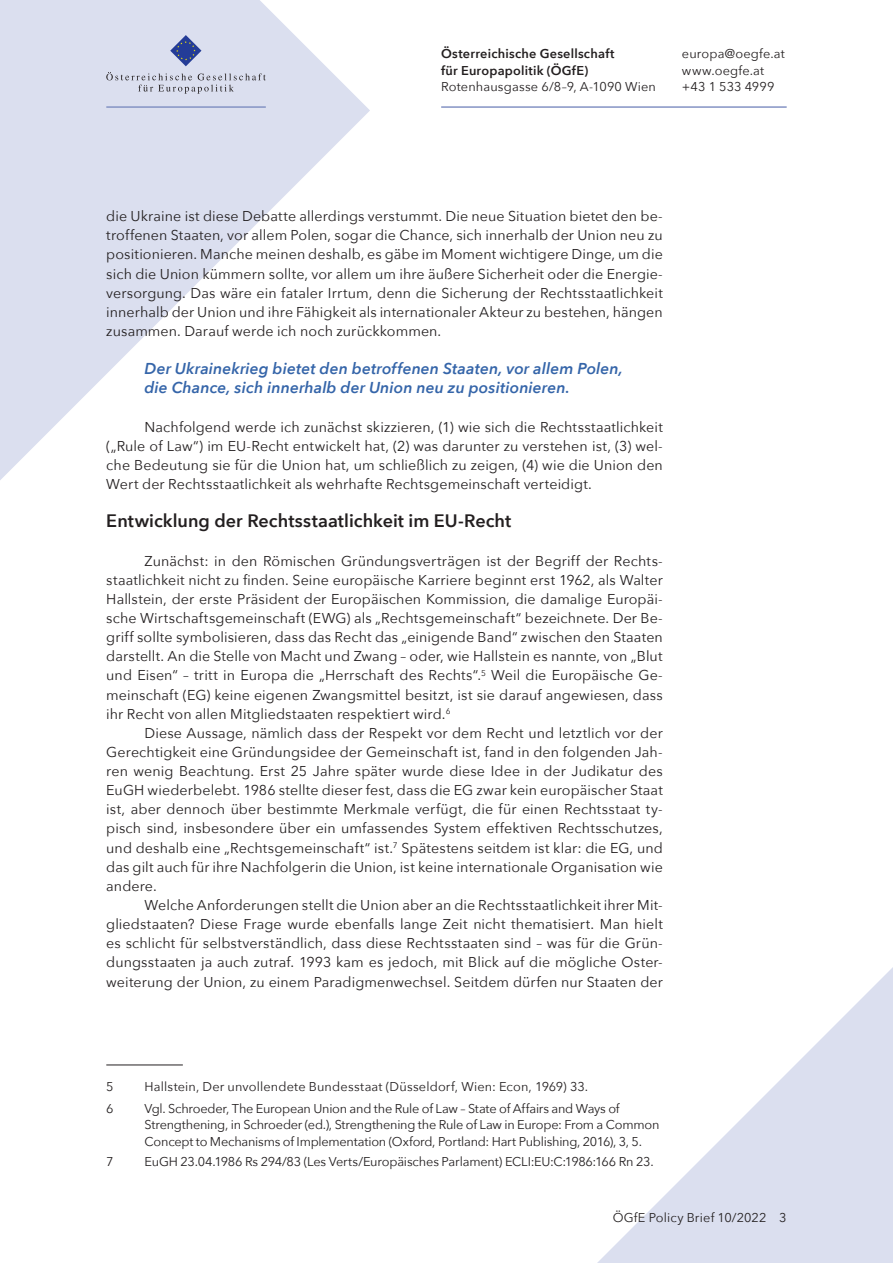
<style>
.page{position:relative;width:893px;height:1263px;background:#fff}
.page>*{position:absolute;margin:0;border:0;box-sizing:border-box;transform-origin:0 0}
.Überschrift_3{font:600 18px "Avenir Next";letter-spacing:.005em;color:#231f20}
.Zitat{font:italic 600 15.75px/19.2px "Avenir Next";letter-spacing:.005em;color:#3565a9}
.p_einzug{font:14.25px/19.2px "Avenir Next";letter-spacing:.005em;color:#231f20;text-align:justify}
.Fußnoten{font:12.75px/16.5px "Avenir Next";letter-spacing:-.015em;color:#231f20}
.Fußnoten-2{font:12.75px "Avenir Next";letter-spacing:.01em;color:#231f20}
.p{font:12.75px "Avenir Next";letter-spacing:.015em;color:#231f20}
.p-2{font:600 12.75px/16.5px "Avenir Next";letter-spacing:.02em;color:#231f20}
</style>
<div class="page">
<svg style="left:0;top:0;width:370px;height:480px;fill:#dbdfef"></svg>
<svg style="left:597px;top:967px;width:296px;height:296px"></svg>
<svg style="left:170px;top:35px;width:31px;height:31px"></svg>
<svg style="left:106px;top:72px;width:160px;height:22px;background:#c9cddb"></svg>
<hr style="left:441px;top:106px;width:346px;height:2px;background:#8493c4">
<hr style="left:106px;top:106px;width:160px;height:2px;background:#8493c4">
<hr style="left:106px;top:1064px;width:77px;height:1px;background:#231f20">
<p class="p-2" style="left:441px;top:45px;width:175px">Österreichische Gesellschaft für Europapolitik (ÖGfE)</p>
<p class="p" style="left:441px;top:76px;width:216px">Rotenhausgasse 6/8–9, A-1090 Wien</p>
<p class="p" style="left:682px;top:43px;width:104px">europa@oegfe.at</p>
<p class="p" style="left:682px;top:60px;width:84px">www.oegfe.at</p>
<p class="p" style="left:682px;top:76px;width:94px">+43 1 533 4999</p>
<p class="p_einzug" style="left:106px;top:206px;width:558px">die Ukraine ist diese Debatte allerdings verstummt. Die neue Situation bietet den be&shy;troffenen Staaten, vor allem Polen, sogar die Chance, sich innerhalb der Union neu zu positionieren. Manche meinen deshalb, es gäbe im Moment wichtigere Dinge, um die sich die Union kümmern sollte, vor allem um ihre äußere Sicherheit oder die Energie&shy;versorgung. Das wäre ein fataler Irrtum, denn die Sicherung der Rechtsstaatlichkeit innerhalb der Union und ihre Fähigkeit als internationaler Akteur zu bestehen, hängen zusammen. Darauf werde ich noch zurückkommen.</p>
<p class="Zitat" style="left:145px;top:359px;width:480px">Der Ukrainekrieg bietet den betroffenen Staaten, vor allem Polen, die Chance, sich innerhalb der Union neu zu positionieren.</p>
<p class="p_einzug" style="left:106px;top:416px;width:558px;text-indent:38px">Nachfolgend werde ich zunächst skizzieren, (1) wie sich die Rechtsstaatlichkeit („Rule of Law“) im EU-Recht entwickelt hat, (2) was darunter zu verstehen ist, (3) wel&shy;che Bedeutung sie für die Union hat, um schließlich zu zeigen, (4) wie die Union den Wert der Rechtsstaatlichkeit als wehrhafte Rechtsgemeinschaft verteidigt.</p>
<p class="Überschrift_3" style="left:106px;top:506px;width:407px">Entwicklung der Rechtsstaatlichkeit im EU-Recht</p>
<p class="p_einzug" style="left:106px;top:550px;width:558px;text-indent:38px">Zunächst: in den Römischen Gründungsverträgen ist der Begriff der Rechts&shy;staatlichkeit nicht zu finden. Seine europäische Karriere beginnt erst 1962, als Walter Hallstein, der erste Präsident der Europäischen Kommission, die damalige Europäi&shy;sche Wirtschaftsgemeinschaft (EWG) als „Rechtsgemeinschaft“ bezeichnete. Der Be&shy;griff sollte symbolisieren, dass das Recht das „einigende Band“ zwischen den Staaten darstellt. An die Stelle von Macht und Zwang – oder, wie Hallstein es nannte, von „Blut und Eisen“ – tritt in Europa die „Herrschaft des Rechts“.<sup>5</sup> Weil die Europäische Ge&shy;meinschaft (EG) keine eigenen Zwangsmittel besitzt, ist sie darauf angewiesen, dass ihr Recht von allen Mitgliedstaaten respektiert wird.<sup>6</sup></p>
<p class="p_einzug" style="left:106px;top:723px;width:558px;text-indent:38px">Diese Aussage, nämlich dass der Respekt vor dem Recht und letztlich vor der Gerechtigkeit eine Gründungsidee der Gemeinschaft ist, fand in den folgenden Jah&shy;ren wenig Beachtung. Erst 25 Jahre später wurde diese Idee in der Judikatur des EuGH wiederbelebt. 1986 stellte dieser fest, dass die EG zwar kein europäischer Staat ist, aber dennoch über bestimmte Merkmale verfügt, die für einen Rechtsstaat ty&shy;pisch sind, insbesondere über ein umfassendes System effektiven Rechtsschutzes, und deshalb eine „Rechtsgemeinschaft“ ist.<sup>7</sup> Spätestens seitdem ist klar: die EG, und das gilt auch für ihre Nachfolgerin die Union, ist keine internationale Organisation wie andere.</p>
<p class="p_einzug" style="left:106px;top:895px;width:558px;text-indent:38px">Welche Anforderungen stellt die Union aber an die Rechtsstaatlichkeit ihrer Mit&shy;gliedstaaten? Diese Frage wurde ebenfalls lange Zeit nicht thematisiert. Man hielt es schlicht für selbstverständlich, dass diese Rechtsstaaten sind – was für die Grün&shy;dungsstaaten ja auch zutraf. 1993 kam es jedoch, mit Blick auf die mögliche Oster&shy;weiterung der Union, zu einem Paradigmenwechsel. Seitdem dürfen nur Staaten der</p>
<p class="Fußnoten" style="left:106px;top:1077px;width:9px">5</p>
<p class="Fußnoten-2" style="left:145px;top:1075px;width:445px">Hallstein, Der unvollendete Bundesstaat (Düsseldorf, Wien: Econ, 1969) 33.</p>
<p class="Fußnoten" style="left:106px;top:1100px;width:9px">6</p>
<p class="Fußnoten" style="left:145px;top:1100px;width:516px">Vgl. Schroeder, The European Union and the Rule of Law – State of Affairs and Ways of<br>Strengthening, in Schroeder (ed.), Strengthening the Rule of Law in Europe: From a Common<br>Concept to Mechanisms of Implementation (Oxford, Portland: Hart Publishing, 2016), 3, 5.</p>
<p class="Fußnoten" style="left:106px;top:1152px;width:9px">7</p>
<p class="Fußnoten" style="left:145px;top:1152px;width:511px">EuGH 23.04.1986 Rs 294/83 (Les Verts/Europäisches Parlament) ECLI:EU:C:1986:166 Rn 23.</p>
<p class="Fußnoten-2" style="left:613px;top:1206px;width:175px">ÖGfE Policy Brief 10/2022 3</p>
</div>
